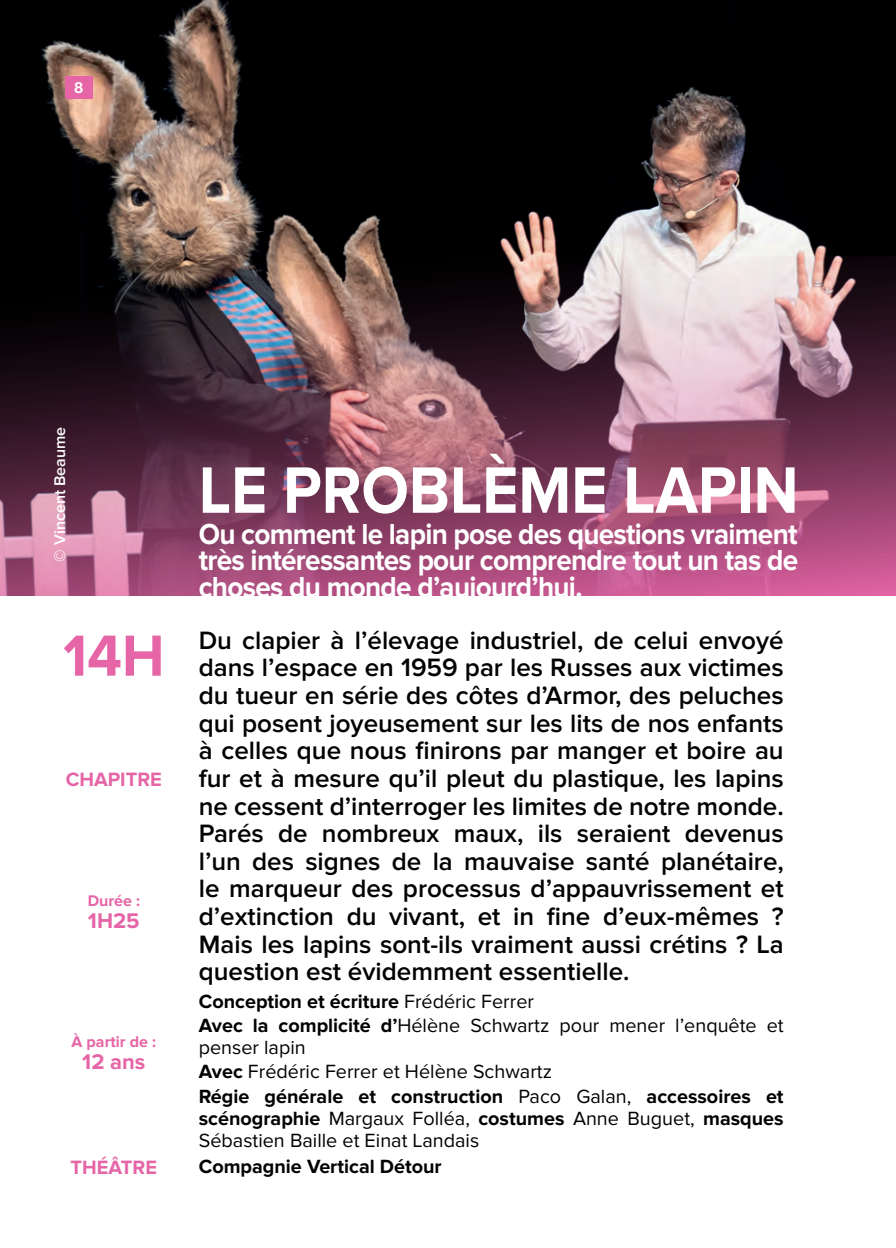
<style>
.page{position:relative;width:896px;height:1248px;background:#fff}
.page>*{position:absolute;margin:0;border:0;box-sizing:border-box;transform-origin:0 0}
.t1{font:700 68px "Proxima Nova";color:#fff;scale:.91 1}
.t2{font:700 60px "Proxima Nova";color:#e565a6}
.t3{font:700 30px/26px "Proxima Nova";letter-spacing:-.025em;color:#fff;text-align:justify;scale:.93 1}
.t4{font:600 26px/27.6px "Proxima Nova";color:#010203;text-align:justify}
.t5{font:700 22px "Proxima Nova";color:#e565a6}
.t6{font:700 20px "Proxima Nova";color:#e565a6}
.t7{font:19.8px/24.2px "Proxima Nova";color:#010203}
.t8{font:700 19.8px "Proxima Nova";color:#010203}
.t9{font:700 16px "Proxima Nova";color:#e565a6}
.t10{font:600 16px "Proxima Nova";color:#fff}
.t11{font:700 15.4px "Helvetica Neue";color:#fff}
.s1{font-weight:700}
</style>
<div class="page">
<img style="left:1px;top:0;width:890px;height:256px">
<img style="left:0;top:256px;width:896px;height:339px">
<div style="left:65px;top:77px;width:27px;height:22px;background:#e565a6"></div>
<p class="t11" style="left:74px;top:76px;width:10px">8</p>
<p class="t10" style="left:51px;top:561px;width:136px;rotate:-90deg">© Vincent Beaume</p>
<h2 class="t2" style="left:63px;top:621px;width:103px">14H</h2>
<p class="t6" style="left:66px;top:768px;width:98px">CHAPITRE</p>
<p class="t9" style="left:88px;top:890px;width:54px">Durée :</p>
<p class="t5" style="left:88px;top:907px;width:53px">1H25</p>
<p class="t9" style="left:72px;top:1032px;width:86px">À partir de :</p>
<p class="t5" style="left:82px;top:1048px;width:65px">12 ans</p>
<p class="t6" style="left:71px;top:1155px;width:88px">THÉÂTRE</p>
<h1 class="t1" style="left:199px;top:451px;width:660px">LE PROBLÈME LAPIN</h1>
<p class="t3" style="left:199px;top:522px;width:646px">Ou comment le lapin pose des questions vraiment très intéressantes pour comprendre tout un tas de choses du monde d’aujourd’hui.</p>
<p class="t4" style="left:199px;top:626px;width:586px">Du clapier à l’élevage industriel, de celui envoyé dans l’espace en 1959 par les Russes aux victimes du tueur en série des côtes d’Armor, des peluches qui posent joyeusement sur les lits de nos enfants à celles que nous finirons par manger et boire au fur et à mesure qu’il pleut du plastique, les lapins ne cessent d’interroger les limites de notre monde.<br>Parés de nombreux maux, ils seraient devenus l’un des signes de la mauvaise santé planétaire, le marqueur des processus d’appauvrissement et d’extinction du vivant, et in fine d’eux-mêmes ?<br>Mais les lapins sont-ils vraiment aussi crétins ? La question est évidemment essentielle.</p>
<p class="t7" style="left:199px;top:989px;width:586px"><span class="s1">Conception et écriture</span> Frédéric Ferrer<br><span class="s1">Avec la complicité d’</span>Hélène Schwartz pour mener l’enquête et</p>
<p class="t7" style="left:199px;top:1035px;width:586px">penser lapin<br><span class="s1">Avec</span> Frédéric Ferrer et Hélène Schwartz<br><span class="s1">Régie générale et construction</span> Paco Galan, <span class="s1">accessoires et</span></p>
<p class="t7" style="left:199px;top:1107px;width:586px;line-height:22px"><span class="s1">scénographie</span> Margaux Folléa, <span class="s1">costumes</span> Anne Buguet, <span class="s1">masques<br></span>Sébastien Baille et Einat Landais</p>
<p class="t8" style="left:199px;top:1154px;width:244px">Compagnie Vertical Détour</p>
</div>
